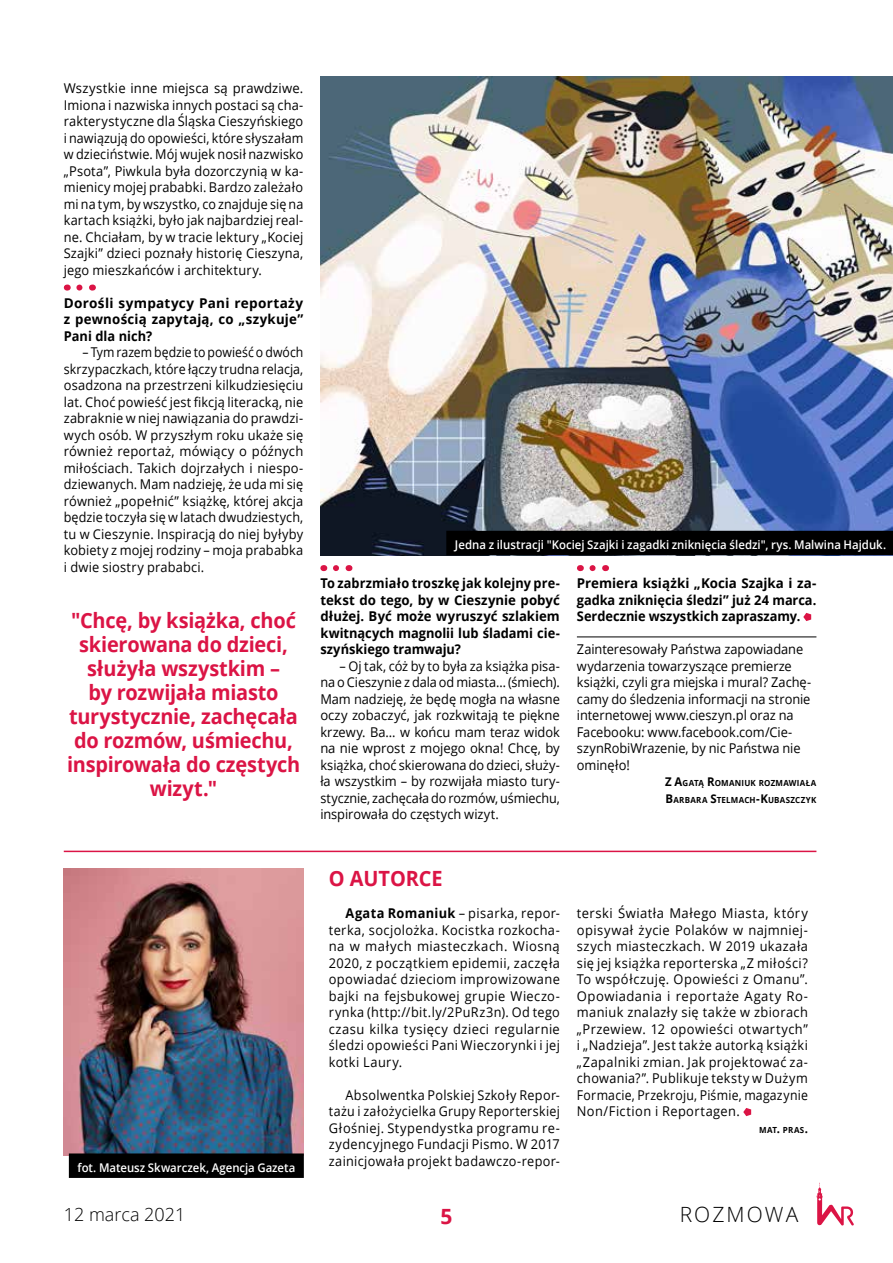
<style>
.page{position:relative;width:893px;height:1263px;background:#fff}
.page>*{position:absolute;margin:0;border:0;box-sizing:border-box;transform-origin:0 0}
.t1{font:700 21px/24px "Open Sans";letter-spacing:-.015em;color:#db1445;text-align:center;scale:.95 1}
.t2{font:300 21px "Open Sans";letter-spacing:.1em;color:#000}
.t3{font:700 21px "Open Sans";letter-spacing:-.015em;color:#db1445}
.t4{font:300 18px "Open Sans";color:#000}
.t5{font:13.5px/16.5px "Open Sans";letter-spacing:.01em;color:#000;text-align:justify;scale:.95 1}
.t6{font:13.5px/16.5px "Open Sans";letter-spacing:.01em;color:#000;text-align:justify}
.t7{font:13.5px/16.5px "Open Sans";letter-spacing:.01em;color:#000;text-align:justify;scale:.91 1}
.t8{font:700 13.5px/16.5px "Open Sans";letter-spacing:.005em;color:#000;text-align:justify}
.t9{font:13.5px/16.5px "Open Sans";letter-spacing:.01em;color:#000;text-align:justify;scale:.94 1}
.t10{font:700 13.5px/16.5px "Open Sans";letter-spacing:.005em;color:#000;text-align:justify;scale:.94 1}
.t11{font:600 12px "Open Sans";color:#fff;scale:.95 1}
.t12{font:700 8.4px/16.5px "Open Sans";letter-spacing:.035em;color:#000;scale:.95 1}
.s1{font-size:12px}
.s2{font-weight:700}
</style>
<div class="page">
<svg style="left:816px;top:1182px;width:38px;height:43px"></svg>
<svg style="left:79px;top:285px;width:4px;height:6px"></svg>
<svg style="left:336px;top:565px;width:3px;height:6px"></svg>
<svg style="left:592px;top:565px;width:4px;height:6px"></svg>
<hr style="left:577px;top:637px;width:239px;height:1px;background:#000">
<svg style="left:803px;top:613px;width:8px;height:8px"></svg>
<svg style="left:743px;top:1108px;width:8px;height:8px"></svg>
<img style="left:64px;top:869px;width:240px;height:286px">
<hr style="left:64px;top:851px;width:752px;height:1px;background:#db1445">
<img style="left:320px;top:77px;width:573px;height:478px">
<div style="left:446px;top:531px;width:447px;height:24px;background:#000"></div>
<div style="left:69px;top:1153px;width:235px;height:25px;background:#000"></div>
<p class="t6" style="left:64px;top:80px;width:241px">Wszystkie inne miejsca są prawdziwe.<br>I miona i nazwiska innych postaci są cha&shy;rakterystyczne dla Śląska Cieszyńskiego i nawiązują do opowieści, które słyszałam w dzieciństwie. Mój wujek nosił nazwisko „Psota”, Piwkula była dozorczynią w ka&shy;mienicy mojej prababki. Bardzo zależało mi na tym, by wszystko, co znajduje się na kartach książki, było jak najbardziej real&shy;ne. Chciałam, by w tracie lektury „Kociej Szajki” dzieci poznały historię Cieszyna, jego mieszkańców i architektury.</p>
<p class="t8" style="left:64px;top:294px;width:241px">Dorośli sympatycy Pani reportaży z pewnością zapytają, co „szykuje” Pani dla nich?</p>
<p class="t7" style="left:64px;top:344px;width:265px;text-indent:19px">– Tym razem będzie to powieść o dwóch skrzypaczkach, które łączy trudna relacja, osadzona na przestrzeni kilkudziesięciu lat. Choć powieść jest fikcją literacką, nie zabraknie w niej nawiązania do prawdzi&shy;wych osób. W przyszłym roku ukaże się również reportaż, mówiący o późnych miłościach. Takich dojrzałych i niespo&shy;dziewanych. Mam nadzieję, że uda mi się również „popełnić” książkę, której akcja będzie toczyła się w latach dwudziestych, tu w Cieszynie. I nspiracją do niej byłyby kobiety z mojej rodziny – moja prababka i dwie siostry prababci.</p>
<h1 class="t1" style="left:67px;top:608px;width:247px">"Chcę, by książka, choć skierowana do dzieci, służyła wszystkim –<br>by rozwijała miasto turystycznie, zachęcała do rozmów, uśmiechu, inspirowała do częstych wizyt."</h1>
<p class="t11" style="left:455px;top:537px;width:455px">Jedna z ilustracji "Kociej Szajki i zagadki zniknięcia śledzi", rys. Malwina Hajduk.</p>
<p class="t10" style="left:320px;top:575px;width:256px">To zabrzmiało troszkę jak kolejny pre&shy;tekst do tego, by w Cieszynie pobyć dłużej. Być może wyruszyć szlakiem kwitnących magnolii lub śladami cie&shy;szyńskiego tramwaju?</p>
<p class="t5" style="left:320px;top:657px;width:254px;text-indent:19px">– Oj tak, cóż by to była za książka pisa&shy;na o Cieszynie z dala od miasta… (śmiech).<br>Mam nadzieję, że będę mogła na własne oczy zobaczyć, jak rozkwitają te piękne krzewy. Ba… w końcu mam teraz widok na nie wprost z mojego okna! Chcę, by książka, choć skierowana do dzieci, służy&shy;ła wszystkim – by rozwijała miasto tury&shy;stycznie, zachęcała do rozmów, uśmiechu, inspirowała do częstych wizyt.</p>
<p class="t8" style="left:577px;top:575px;width:241px">Premiera książki „Kocia Szajka i za&shy;gadka zniknięcia śledzi” już 24 marca.<br>Serdecznie wszystkich zapraszamy.</p>
<p class="t5" style="left:577px;top:641px;width:248px;text-align:left">Zainteresowały Państwa zapowiadane wydarzenia towarzyszące premierze książki, czyli gra miejska i mural? Zachę&shy;camy do śledzenia informacji na stronie internetowej www.cieszyn.pl oraz na Facebooku: www.facebook.com/Cie&shy;szynRobiWrazenie, by nic Państwa nie ominęło!</p>
<p class="t12" style="left:665px;top:775px;width:161px"><span class="s1">Z A</span>GATĄ <span class="s1">R</span>OMANIUK ROZMAWIAŁA<br><span class="s1">B</span>ARBARA <span class="s1">S</span>TELMACH<span class="s1">-K</span>UBASZCZYK</p>
<p class="t11" style="left:78px;top:1159px;width:231px">fot. Mateusz Skwarczek, Agencja Gazeta</p>
<h1 class="t1" style="left:329px;top:866px;width:121px">o autorce</h1>
<p class="t5" style="left:329px;top:905px;width:245px;text-indent:16px"><span class="s2">Agata Romaniuk</span> – pisarka, repor&shy;terka, socjolożka. Kocistka rozkocha&shy;na w małych miasteczkach. Wiosną 2020, z początkiem epidemii, zaczęła opowiadać dzieciom improwizowane bajki na fejsbukowej grupie Wieczo&shy;rynka (http://bit.ly/2PuRz3n). Od tego czasu kilka tysięcy dzieci regularnie śledzi opowieści Pani Wieczorynki i jej kotki Laury.</p>
<p class="t9" style="left:329px;top:1086px;width:247px;text-indent:16px">Absolwentka Polskiej Szkoły Repor&shy;tażu i założycielka Grupy Reporterskiej Głośniej. Stypendystka programu re&shy;zydencyjnego Fundacji Pismo. W 2017 zainicjowała projekt badawczo-repor-</p>
<p class="t6" style="left:577px;top:905px;width:233px">terski Światła Małego Miasta, który opisywał życie Polaków w najmniej&shy;szych miasteczkach. W 2019 ukazała się jej książka reporterska „Z miłości?<br>To współczuję. Opowieści z Omanu”.<br>Opowiadania i reportaże Agaty Ro&shy;maniuk znalazły się także w zbiorach „Przewiew. 12 opowieści otwartych” i „Nadzieja”. Jest także autorką książki „Zapalniki zmian. Jak projektować za&shy;chowania?”. Publikuje teksty w Dużym Formacie, Przekroju, Piśmie, magazynie Non/Fiction i Reportagen.</p>
<p class="t12" style="left:759px;top:1121px;width:53px">MAT<span class="s1">.</span> PRAS<span class="s1">.</span></p>
<h2 class="t4" style="left:64px;top:1202px;width:123px">12 MARCA 2021</h2>
<h1 class="t3" style="left:440px;top:1201px;width:13px">5</h1>
<h1 class="t2" style="left:680px;top:1199px;width:120px">ROZMOWA</h1>
</div>
